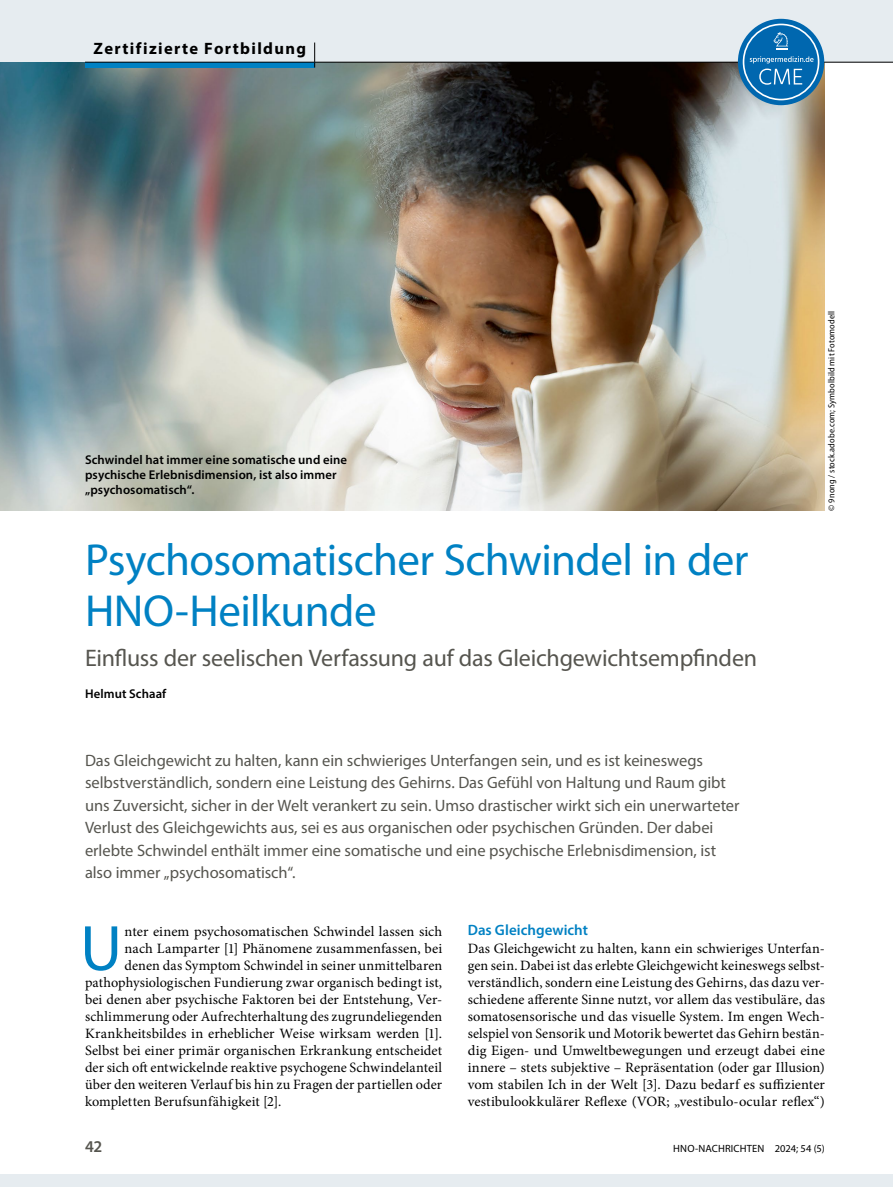
<style>
.page{position:relative;width:893px;height:1187px;background:#fff}
.page>*{position:absolute;margin:0;border:0;box-sizing:border-box;transform-origin:0 0}
.Para_Initial_1{font:64.65px "Myriad Pro";color:#0081c3}
.Title_1{font:45px/51px "Myriad Pro";letter-spacing:-.01em;color:#0081c3}
.SubTitle_x{font:24px "Myriad Pro";letter-spacing:-.01em;color:#56554f}
.Trailer_2-row{font:16.5px/22.5px "Myriad Pro";letter-spacing:-.005em;color:#56554f}
.t1{font:700 16.5px "Myriad Pro";letter-spacing:.085em;color:#000}
.t2{font:600 16.5px "Myriad Pro";color:#56554f}
.SectionHeading_1_x{font:600 15px "Myriad Pro";color:#0081c3}
.Para_Initial_1-2{font:14.25px "Minion Pro";letter-spacing:.005em;color:#000}
.Para_x{font:14.25px/17px "Minion Pro";letter-spacing:.01em;color:#000;text-align:justify}
.Image_Caption_x{font:600 12.75px/15px "Myriad Pro";letter-spacing:.01em;color:#000}
.NoXML_Author_SubTitle{font:600 12.75px "Myriad Pro";letter-spacing:.005em;color:#000}
.t3{font:10.5px "Myriad Pro";letter-spacing:.01em;color:#000}
.Image_Source_x{font:semi-condensed 9px "Myriad Pro";letter-spacing:.02em;color:#000}
</style>
<div class="page">
<div style="left:0;top:0;width:892px;height:62px;background:#e6ecf0"></div>
<div style="left:0;top:1174px;width:892px;height:12px;background:#e6ecf0"></div>
<img style="left:0;top:62px;width:825px;height:448px">
<div style="left:85px;top:62px;width:230px;height:5px;background:#0081c3"></div>
<hr style="left:85px;top:62px;width:230px;height:1px;background:#000">
<hr style="left:315px;top:62px;width:578px;height:1px;background:#000">
<svg style="left:314px;top:43px;width:1px;height:24px"></svg>
<div style="left:738px;top:19px;width:86px;height:86px;background:#0067af;border-radius:50%"></div>
<svg style="left:743px;top:24px;width:76px;height:76px"></svg>
<p class="t1" style="left:94px;top:37px;width:214px">Zertifizierte Fortbildung</p>
<p class="Image_Caption_x" style="left:85px;top:452px;width:264px">Schwindel hat immer eine somatische und eine psychische Erlebnisdimension, ist also immer „psychosomatisch“.</p>
<p class="Title_1" style="left:85px;top:533px;width:665px">Psychosomatischer Schwindel in der<br>HNO-Heilkunde</p>
<p class="SubTitle_x" style="left:85px;top:643px;width:674px">Einfluss der seelischen Verfassung auf das Gleichgewichtsempfinden</p>
<p class="NoXML_Author_SubTitle" style="left:85px;top:685px;width:83px">Helmut Schaaf</p>
<p class="Trailer_2-row" style="left:85px;top:748px;width:656px">Das Gleichgewicht zu halten, kann ein schwieriges Unterfangen sein, und es ist keineswegs selbstverständlich, sondern eine Leistung des Gehirns. Das Gefühl von Haltung und Raum gibt uns Zuversicht, sicher in der Welt verankert zu sein. Umso drastischer wirkt sich ein unerwarteter Verlust des Gleichgewichts aus, sei es aus organischen oder psychischen Gründen. Der dabei erlebte Schwindel enthält immer eine somatische und eine psychische Erlebnisdimension, ist also immer „psychosomatisch“.</p>
<p class="Image_Source_x" style="left:826px;top:510px;width:201px;rotate:-90deg">© 9nong / stock.adobe.com; Symbolbild mit Fotomodell</p>
<p class="Para_Initial_1" style="left:80px;top:908px;width:43px">U</p>
<p class="Para_Initial_1-2" style="left:125px;top:921px;width:319px">nter einem psychosomatischen Schwindel lassen sich</p>
<p class="Para_Initial_1-2" style="left:125px;top:938px;width:319px">nach Lamparter [1] Phänomene zusammenfassen, bei</p>
<p class="Para_Initial_1-2" style="left:125px;top:955px;width:319px">denen das Symptom Schwindel in seiner unmittelbaren</p>
<p class="Para_Initial_1-2" style="left:85px;top:972px;width:359px">pathophysiologischen Fundierung zwar organisch bedingt ist,</p>
<p class="Para_Initial_1-2" style="left:85px;top:989px;width:359px">bei denen aber psychische Faktoren bei der Entstehung, Ver-</p>
<p class="Para_Initial_1-2" style="left:85px;top:1006px;width:359px">schlimmerung oder Aufrechterhaltung des zugrundeliegenden</p>
<p class="Para_Initial_1-2" style="left:85px;top:1023px;width:359px">Krankheitsbildes in erheblicher Weise wirksam werden [1].</p>
<p class="Para_Initial_1-2" style="left:85px;top:1040px;width:359px">Selbst bei einer primär organischen Erkrankung entscheidet</p>
<p class="Para_Initial_1-2" style="left:85px;top:1057px;width:359px">der sich oft entwickelnde reaktive psychogene Schwindelanteil</p>
<p class="Para_Initial_1-2" style="left:85px;top:1074px;width:359px">über den weiteren Verlauf bis hin zu Fragen der partiellen oder</p>
<p class="Para_Initial_1-2" style="left:85px;top:1091px;width:198px">kompletten Berufsunfähigkeit [2].</p>
<p class="SectionHeading_1_x" style="left:468px;top:919px;width:122px">Das Gleichgewicht</p>
<p class="Para_x" style="left:468px;top:940px;width:359px">Das Gleichgewicht zu halten, kann ein schwieriges Unterfan&shy;gen sein. Dabei ist das erlebte Gleichgewicht keineswegs selbst&shy;verständlich, sondern eine Leistung des Gehirns, das dazu ver&shy;schiedene afferente Sinne nutzt, vor allem das vestibuläre, das somatosensorische und das visuelle System. Im engen Wech&shy;selspiel von Sensorik und Motorik bewertet das Gehirn bestän&shy;dig Eigen- und Umweltbewegungen und erzeugt dabei eine innere – stets subjektive – Repräsentation (oder gar Illusion) vom stabilen Ich in der Welt [3]. Dazu bedarf es suffizienter vestibulookkulärer Reflexe (VOR; „vestibulo-ocular reflex“)</p>
<p class="t2" style="left:85px;top:1135px;width:19px">42</p>
<p class="t3" style="left:673px;top:1141px;width:153px">HNO-NACHRICHTEN 2024; 54 (5)</p>
</div>
